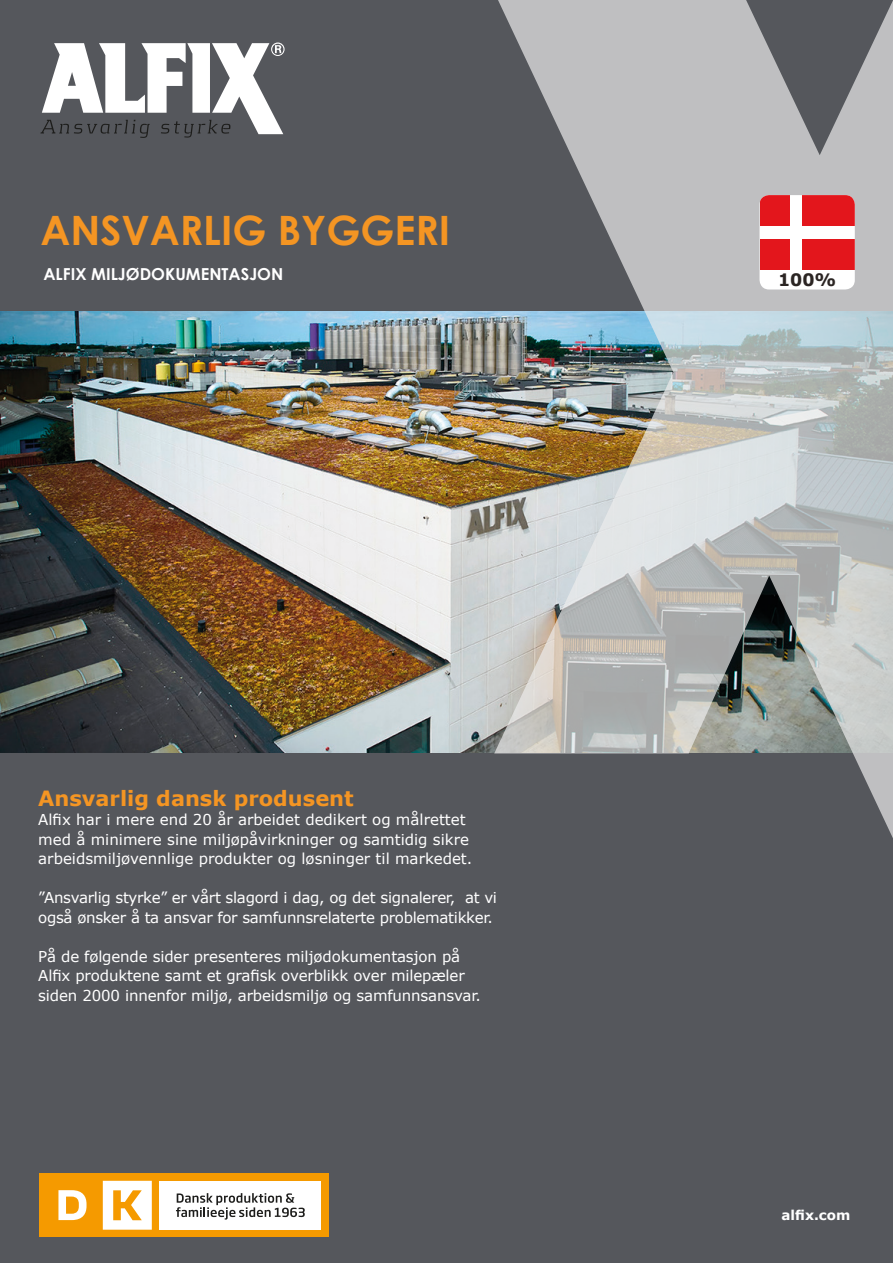
<style>
.page{position:relative;width:893px;height:1263px;background:#55575c}
.page>*{position:absolute;margin:0;border:0;box-sizing:border-box;transform-origin:0 0}
.t1{font:700 40.5px "Century Gothic";color:#f49523}
.t2{font:700 21px "Verdana";color:#f49523}
.t3{font:700 17.1px "Verdana";color:#2b2523}
.Brødtekst{font:700 16.5px "Century Gothic";color:#fff}
.t4{font:15px/19.5px "Verdana";letter-spacing:-.01em;color:#fff}
.Brødtekst-2{font:700 13.5px "Verdana";color:#fff}
</style>
<div class="page">
<img style="left:0;top:312px;width:493px;height:441px">
<svg style="left:493px;top:0;width:400px;height:838px"></svg>
<svg style="left:40px;top:43px;width:245px;height:95px"></svg>
<div style="left:759px;top:195px;width:96px;height:94px;background:#fff;border-radius:10px"></div>
<div style="left:759px;top:195px;width:30px;height:31px;background:#e3161c"></div>
<div style="left:803px;top:195px;width:52px;height:31px;background:#e3161c"></div>
<div style="left:759px;top:239px;width:30px;height:31px;background:#e3161c"></div>
<div style="left:803px;top:239px;width:52px;height:31px;background:#e3161c"></div>
<div style="left:39px;top:1173px;width:289px;height:64px;background:#f59a00"></div>
<div style="left:159px;top:1181px;width:162px;height:49px;background:#fff"></div>
<svg style="left:103px;top:1181px;width:49px;height:49px"></svg>
<svg style="left:58px;top:1190px;width:29px;height:30px"></svg>
<svg style="left:176px;top:1193px;width:129px;height:26px"></svg>
<p class="t1" style="left:40px;top:200px;width:411px">ANSVARLIG BYGGERI</p>
<p class="Brødtekst" style="left:43px;top:261px;width:241px">ALFIX MILJØDOKUMENTASJON</p>
<p class="t3" style="left:778px;top:268px;width:60px">100%</p>
<p class="t2" style="left:38px;top:785px;width:317px">Ansvarlig dansk produsent</p>
<p class="t4" style="left:38px;top:810px;width:429px">Alfix har i mere end 20 år arbeidet dedikert og målrettet</p>
<p class="t4" style="left:38px;top:830px;width:436px">med å minimere sine miljøpåvirkninger og samtidig sikre arbeidsmiljøvennlige produkter og løsninger til markedet.</p>
<p class="t4" style="left:38px;top:888px;width:460px">”Ansvarlig styrke” er vårt slagord i dag, og det signalerer, at vi også ønsker å ta ansvar for samfunnsrelaterte problematikker.</p>
<p class="t4" style="left:38px;top:947px;width:423px">På de følgende sider presenteres miljødokumentasjon på</p>
<p class="t4" style="left:38px;top:966px;width:444px">Alfix produktene samt et grafisk overblikk over milepæler siden 2000 innenfor miljø, arbeidsmiljø og samfunnsansvar.</p>
<p class="Brødtekst-2" style="left:782px;top:1207px;width:70px">alfix.com</p>
</div>
